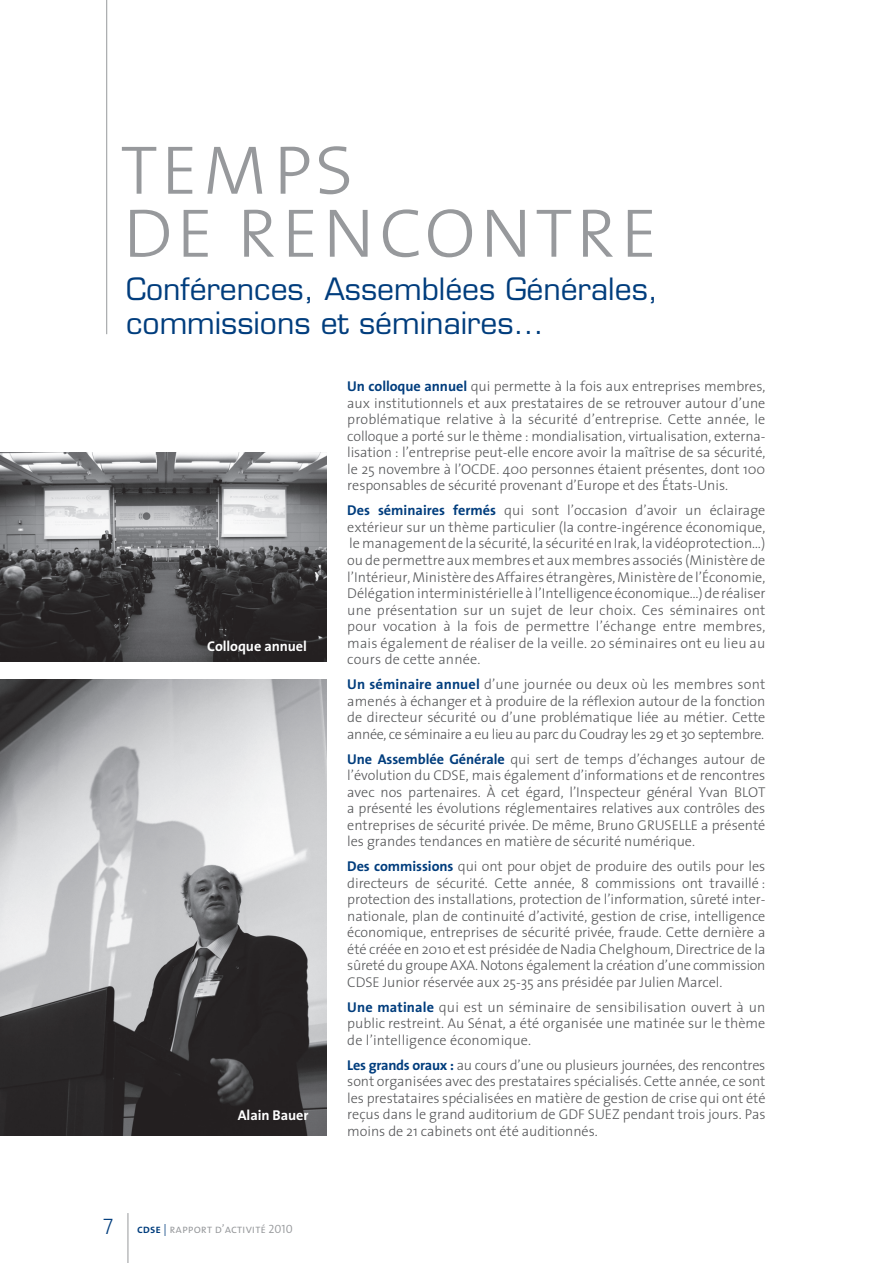
<style>
.page{position:relative;width:893px;height:1263px;background:#fff}
.page>*{position:absolute;margin:0;border:0;box-sizing:border-box;transform-origin:0 0}
.t1{font:90px "The Mix Extra Light Caps";color:#97999c}
.t2{font:30px/34.5px "Eurostile";color:#013d7d}
.t3{font:300 14.25px/16.5px "The Sans";letter-spacing:-.005em;color:#57585a;text-align:justify}
.t4{font:700 14.25px "The Sans";letter-spacing:-.005em;color:#fff}
.t5{font:12px "The Mix Semi Light Caps";color:#97999c}
.s1{font-family:"The Mix Extra Light Caps";font-size:22.5px;color:#013d7d}
.s2{font-family:"The Mix Semi Bold Caps";color:#013d7d}
.s3{color:#013d7d}
.s4{font-weight:700;color:#013d7d}
</style>
<div class="page">
<hr style="left:128px;top:1213px;width:1px;height:50px;background:#97999c">
<hr style="left:106px;top:0;width:1px;height:334px;background:#97999c">
<img style="left:0;top:452px;width:326px;height:210px">
<img style="left:0;top:680px;width:326px;height:455px">
<h1 class="t1" style="left:120px;top:110px;width:236px">temps</h1>
<h1 class="t1" style="left:120px;top:173px;width:540px">de rencontre</h1>
<h2 class="t2" style="left:126px;top:275px;width:533px">Conférences, Assemblées Générales, commissions et séminaires…</h2>
<p class="t4" style="left:207px;top:640px;width:101px">Colloque annuel</p>
<p class="t4" style="left:238px;top:1109px;width:72px">Alain Bauer</p>
<p class="t5" style="left:103px;top:1222px;width:191px"><span class="s1">7</span> <span class="s2">cdse</span> <span class="s3">|</span> rapport d’activité 2010</p>
<p class="t3" style="left:347px;top:380px;width:420px"><span class="s4">Un colloque annuel</span> qui permette à la fois aux entreprises membres, aux institutionnels et aux prestataires de se retrouver autour d’une problématique relative à la sécurité d’entreprise. Cette année, le colloque a porté sur le thème : mondialisation, virtualisation, externa&shy;lisation : l’entreprise peut-elle encore avoir la maîtrise de sa sécurité, le 25 novembre à l’OCDE. 400 personnes étaient présentes, dont 100 responsables de sécurité provenant d’Europe et des États-Unis.</p>
<p class="t3" style="left:347px;top:504px;width:420px"><span class="s4">Des séminaires fermés</span> qui sont l’occasion d’avoir un éclairage extérieur sur un thème particulier (la contre-ingérence économique, le management de la sécurité, la sécurité en Irak, la vidéoprotection…) ou de permettre aux membres et aux membres associés (Ministère de l’Intérieur, Ministère des Affaires étrangères, Ministère de l’Économie, Délégation interministérielle à l’Intelligence économique…) de réaliser une présentation sur un sujet de leur choix. Ces séminaires ont pour vocation à la fois de permettre l’échange entre membres, mais également de réaliser de la veille. 20 séminaires ont eu lieu au cours de cette année.</p>
<p class="t3" style="left:347px;top:677px;width:420px"><span class="s4">Un séminaire annuel</span> d’une journée ou deux où les membres sont amenés à échanger et à produire de la réflexion autour de la fonction de directeur sécurité ou d’une problématique liée au métier. Cette année, ce séminaire a eu lieu au parc du Coudray les 29 et 30 septembre.</p>
<p class="t3" style="left:347px;top:752px;width:420px"><span class="s4">Une Assemblée Générale</span> qui sert de temps d’échanges autour de l’évolution du CDSE, mais également d’informations et de rencontres avec nos partenaires. À cet égard, l’Inspecteur général Yvan BLOT a présenté les évolutions réglementaires relatives aux contrôles des entreprises de sécurité privée. De même, Bruno GRUSELLE a présenté les grandes tendances en matière de sécurité numérique.</p>
<p class="t3" style="left:347px;top:859px;width:420px"><span class="s4">Des commissions</span> qui ont pour objet de produire des outils pour les directeurs de sécurité. Cette année, 8 commissions ont travaillé : protection des installations, protection de l’information, sûreté inter&shy;nationale, plan de continuité d’activité, gestion de crise, intelligence économique, entreprises de sécurité privée, fraude. Cette dernière a été créée en 2010 et est présidée de Nadia Chelghoum, Directrice de la sûreté du groupe AXA. Notons également la création d’une commission CDSE Junior réservée aux 25-35 ans présidée par Julien Marcel.</p>
<p class="t3" style="left:347px;top:1000px;width:420px"><span class="s4">Une matinale</span> qui est un séminaire de sensibilisation ouvert à un public restreint. Au Sénat, a été organisée une matinée sur le thème de l’intelligence économique.</p>
<p class="t3" style="left:347px;top:1058px;width:420px"><span class="s4">Les grands oraux :</span> au cours d’une ou plusieurs journées, des rencontres sont organisées avec des prestataires spécialisés. Cette année, ce sont les prestataires spécialisées en matière de gestion de crise qui ont été reçus dans le grand auditorium de GDF SUEZ pendant trois jours. Pas moins de 21 cabinets ont été auditionnés.</p>
</div>
